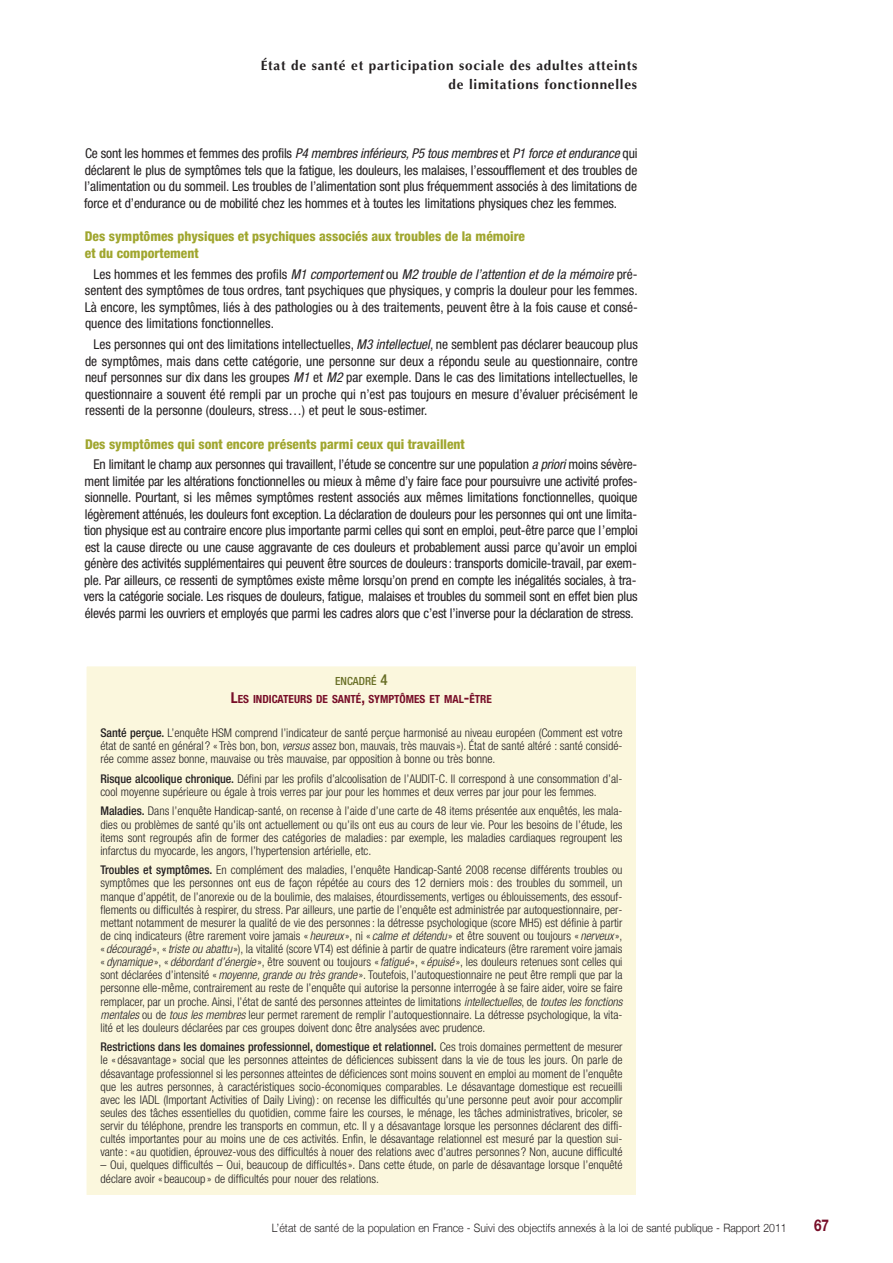
<style>
.page{position:relative;width:893px;height:1263px;background:#fff}
.page>*{position:absolute;margin:0;border:0;box-sizing:border-box;transform-origin:0 0}
.t1{font:700 16.2px "Helvetica Neue";color:#770e28;scale:.83 1}
.t2{font:condensed 13.5px/16.5px "Helvetica Neue";letter-spacing:-.01em;color:#231f20;text-align:justify}
.t3{font:800 condensed 13.5px/16.5px "Helvetica Neue";color:#a0a62f}
.t4{font:700 13.5px/19.5px "Optima";letter-spacing:.055em;color:#231f20;text-align:right}
.t5{font:300 condensed 12px/13.2px "Helvetica Neue";color:#231f20;text-align:justify}
.t6{font:300 11.55px "Helvetica Neue";color:#231f20;scale:.91 1}
.t7{font:700 condensed 11.25px/18px "Helvetica Neue";color:#770e28;text-align:center}
.s1{font-style:italic}
.s2{font-weight:800;color:#a0a62f}
.s3{font-weight:500;color:#686e26}
.s4{font-weight:500;font-size:15px;color:#686e26}
.s5{font-size:15px}
.s6{font-weight:500}
</style>
<div class="page">
<div style="left:87px;top:666px;width:549px;height:529px;background:#fbf7dd"></div>
<div style="left:85px;top:665px;width:553px;height:531px;border:2px solid #fff"></div>
<p class="t4" style="left:261px;top:57px;width:378px">État de santé et participation sociale des adultes atteints de limitations fonctionnelles</p>
<p class="t2" style="left:84px;top:147px;width:555px">Ce sont les hommes et femmes des profils <span class="s1">P4 membres inférieurs, P5 tous membres</span> et <span class="s1">P1 force et endurance</span> qui déclarent le plus de symptômes tels que la fatigue, les douleurs, les malaises, l’essoufflement et des troubles de l’alimentation ou du sommeil. Les troubles de l’alimentation sont plus fréquemment associés à des limitations de force et d’endurance ou de mobilité chez les hommes et à toutes les limitations physiques chez les femmes.</p>
<p class="t3" style="left:85px;top:230px;width:442px">Des symptômes physiques et psychiques associés aux troubles de la mémoire et du comportement</p>
<p class="t2" style="left:85px;top:267px;width:554px;text-indent:9px">Les hommes et les femmes des profils <span class="s1">M1 comportement</span> ou <span class="s1">M2 trouble de l’attention et de la mémoire</span> pré&shy;sentent des symptômes de tous ordres, tant psychiques que physiques, y compris la douleur pour les femmes.<br>Là encore, les symptômes, liés à des pathologies ou à des traitements, peuvent être à la fois cause et consé&shy;quence des limitations fonctionnelles.</p>
<p class="t2" style="left:85px;top:337px;width:554px;text-indent:9px">Les personnes qui ont des limitations intellectuelles, <span class="s1">M3 intellectuel</span>, ne semblent pas déclarer beaucoup plus de symptômes, mais dans cette catégorie, une personne sur deux a répondu seule au questionnaire, contre neuf personnes sur dix dans les groupes <span class="s1">M1</span> et <span class="s1">M2</span> par exemple. Dans le cas des limitations intellectuelles, le questionnaire a souvent été rempli par un proche qui n’est pas toujours en mesure d’évaluer précisément le ressenti de la personne (douleurs, stress…) et peut le sous-estimer.</p>
<p class="t2" style="left:94px;top:434px;width:545px;line-height:20.7px;text-indent:-9px"><span class="s2">Des symptômes qui sont encore présents parmi ceux qui travaillent<br></span>En limitant le champ aux personnes qui travaillent, l’étude se concentre sur une population <span class="s1">a priori</span> moins sévère-</p>
<p class="t2" style="left:84px;top:474px;width:556px">ment limitée par les altérations fonctionnelles ou mieux à même d’y faire face pour poursuivre une activité profes&shy;sionnelle. Pourtant, si les mêmes symptômes restent associés aux mêmes limitations fonctionnelles, quoique légèrement atténués, les douleurs font exception. La déclaration de douleurs pour les personnes qui ont une limita&shy;tion physique est au contraire encore plus importante parmi celles qui sont en emploi, peut-être parce que l’emploi est la cause directe ou une cause aggravante de ces douleurs et probablement aussi parce qu’avoir un emploi génère des activités supplémentaires qui peuvent être sources de douleurs: transports domicile-travail, par exem&shy;ple. Par ailleurs, ce ressenti de symptômes existe même lorsqu’on prend en compte les inégalités sociales, à tra&shy;vers la catégorie sociale. Les risques de douleurs, fatigue, malaises et troubles du sommeil sont en effet bien plus élevés parmi les ouvriers et employés que parmi les cadres alors que c’est l’inverse pour la déclaration de stress.</p>
<p class="t7" style="left:231px;top:672px;width:263px"><span class="s3">ENCADRÉ</span> <span class="s4">4<br></span><span class="s5">L</span>ES INDICATEURS DE SANTÉ<span class="s5">,</span> SYMPTÔMES ET MAL<span class="s5">-</span>ÊTRE</p>
<p class="t5" style="left:100px;top:727px;width:524px"><span class="s6">Santé perçue.</span> L’enquête HSM comprend l’indicateur de santé perçue harmonisé au niveau européen (Comment est votre état de santé en général? « Très bon, bon, <span class="s1">versus</span> assez bon, mauvais, très mauvais»). État de santé altéré : santé considé&shy;rée comme assez bonne, mauvaise ou très mauvaise, par opposition à bonne ou très bonne.</p>
<p class="t5" style="left:100px;top:773px;width:524px"><span class="s6">Risque alcoolique chronique.</span> Défini par les profils d’alcoolisation de l’AUDIT-C. Il correspond à une consommation d’al&shy;cool moyenne supérieure ou égale à trois verres par jour pour les hommes et deux verres par jour pour les femmes.</p>
<p class="t5" style="left:100px;top:805px;width:524px"><span class="s6">Maladies.</span> Dans l’enquête Handicap-santé, on recense à l’aide d’une carte de 48 items présentée aux enquêtés, les mala&shy;dies ou problèmes de santé qu’ils ont actuellement ou qu’ils ont eus au cours de leur vie. Pour les besoins de l’étude, les items sont regroupés afin de former des catégories de maladies: par exemple, les maladies cardiaques regroupent les infarctus du myocarde, les angors, l’hypertension artérielle, etc.</p>
<p class="t5" style="left:100px;top:864px;width:524px"><span class="s6">Troubles et symptômes.</span> En complément des maladies, l’enquête Handicap-Santé 2008 recense différents troubles ou symptômes que les personnes ont eus de façon répétée au cours des 12 derniers mois: des troubles du sommeil, un manque d’appétit, de l’anorexie ou de la boulimie, des malaises, étourdissements, vertiges ou éblouissements, des essouf&shy;flements ou difficultés à respirer, du stress. Par ailleurs, une partie de l’enquête est administrée par autoquestionnaire, per&shy;mettant notamment de mesurer la qualité de vie des personnes: la détresse psychologique (score MH5) est définie à partir de cinq indicateurs (être rarement voire jamais « <span class="s1">heureux</span>», ni « <span class="s1">calme et détendu</span> » et être souvent ou toujours « <span class="s1">nerveux</span>», « <span class="s1">découragé</span> », «<span class="s1">triste ou abattu</span> »), la vitalité (score VT4) est définie à partir de quatre indicateurs (être rarement voire jamais « <span class="s1">dynamique</span> », « <span class="s1">débordant d’énergie</span> », être souvent ou toujours «<span class="s1">fatigué</span> », « <span class="s1">épuisé</span> », les douleurs retenues sont celles qui sont déclarées d’intensité «<span class="s1">moyenne, grande ou très grande</span> ». Toutefois, l’autoquestionnaire ne peut être rempli que par la personne elle-même, contrairement au reste de l’enquête qui autorise la personne interrogée à se faire aider, voire se faire remplacer, par un proche. Ainsi, l’état de santé des personnes atteintes de limitations <span class="s1">intellectuelles</span>, de <span class="s1">toutes les fonctions mentales</span> ou de <span class="s1">tous les membres</span> leur permet rarement de remplir l’autoquestionnaire. La détresse psychologique, la vita&shy;lité et les douleurs déclarées par ces groupes doivent donc être analysées avec prudence.</p>
<p class="t5" style="left:100px;top:1041px;width:524px"><span class="s6">Restrictions dans les domaines professionnel, domestique et relationnel.</span> Ces trois domaines permettent de mesurer le « désavantage » social que les personnes atteintes de déficiences subissent dans la vie de tous les jours. On parle de désavantage professionnel si les personnes atteintes de déficiences sont moins souvent en emploi au moment de l’enquête que les autres personnes, à caractéristiques socio-économiques comparables. Le désavantage domestique est recueilli avec les IADL (Important Activities of Daily Living): on recense les difficultés qu’une personne peut avoir pour accomplir seules des tâches essentielles du quotidien, comme faire les courses, le ménage, les tâches administratives, bricoler, se servir du téléphone, prendre les transports en commun, etc. Il y a désavantage lorsque les personnes déclarent des diffi&shy;cultés importantes pour au moins une de ces activités. Enfin, le désavantage relationnel est mesuré par la question sui&shy;vante: « au quotidien, éprouvez-vous des difficultés à nouer des relations avec d’autres personnes? Non, aucune difficulté</p>
<p class="t5" style="left:101px;top:1159px;width:524px">– Oui, quelques difficultés – Oui, beaucoup de difficultés». Dans cette étude, on parle de désavantage lorsque l’enquêté déclare avoir « beaucoup» de difficultés pour nouer des relations.</p>
<p class="t6" style="left:272px;top:1221px;width:567px">L’état de santé de la population en France - Suivi des objectifs annexés à la loi de santé publique - Rapport 2011</p>
<p class="t1" style="left:814px;top:1219px;width:20px">67</p>
</div>
